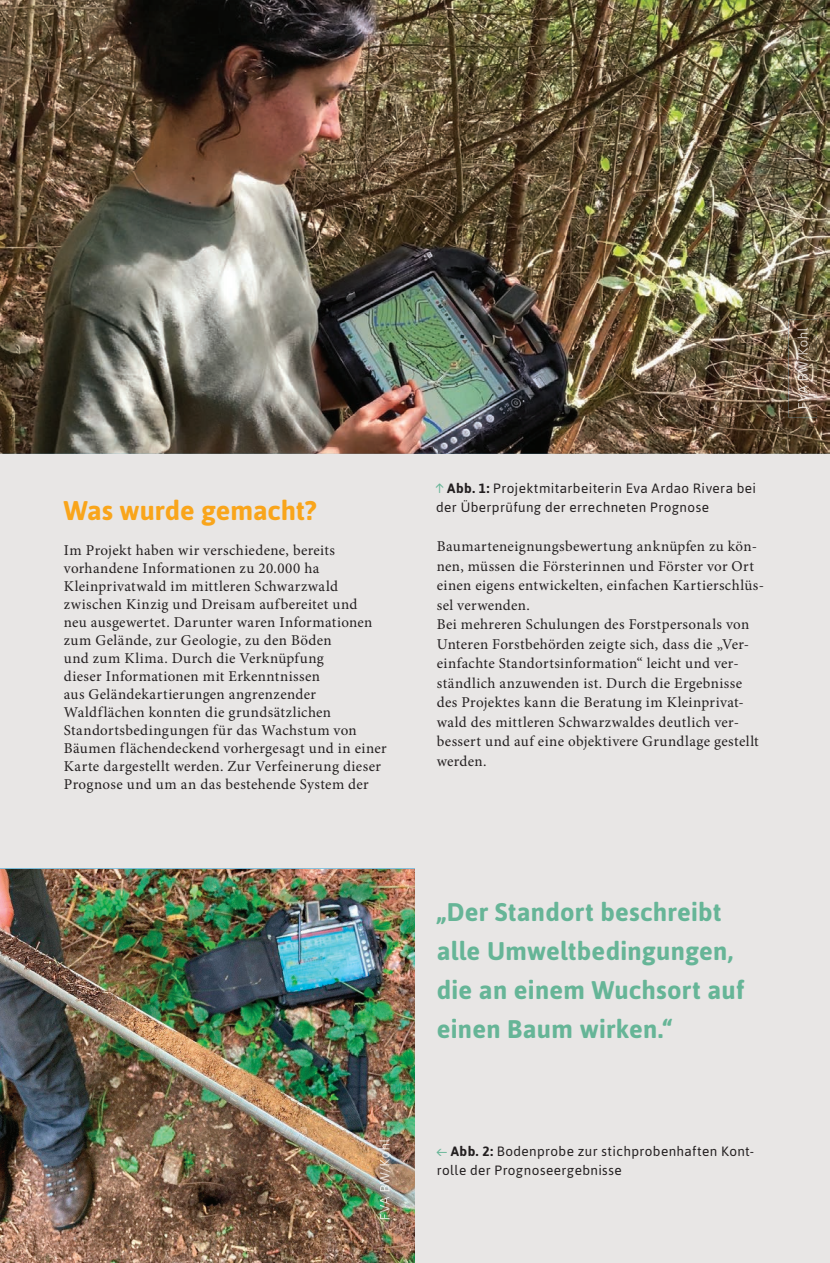
<style>
.page{position:relative;width:830px;height:1263px;background:#fff}
.page>*{position:absolute;margin:0;border:0;box-sizing:border-box;transform-origin:0 0}
.t1{font:700 27px "Asap";color:#f9a51b}
.t2{font:700 25.5px/39px "Asap";letter-spacing:.01em;color:#66b597}
.t3{font:15px/18px "Minion Pro";letter-spacing:.02em;color:#231f20}
.t4{font:13.5px/19.5px "Asap";letter-spacing:.03em;color:#231f20}
.s1{color:#66b597}
.s2{font-weight:700}
</style>
<div class="page">
<div style="left:0;top:0;width:829px;height:1263px;background:#e8e6e5"></div>
<img style="left:0;top:869px;width:415px;height:394px">
<img style="left:0;top:0;width:829px;height:454px">
<img style="left:788px;top:319px;width:28px;height:98px">
<img style="left:797px;top:328px;width:11px;height:80px">
<img style="left:379px;top:1139px;width:11px;height:80px">
<p class="t4" style="left:436px;top:478px;width:321px"><span class="s1">↑</span> <span class="s2">Abb. 1:</span> Projektmitarbeiterin Eva Ardao Rivera bei der Überprüfung der errechneten Prognose</p>
<h1 class="t1" style="left:64px;top:493px;width:254px">Was wurde gemacht?</h1>
<p class="t3" style="left:64px;top:542px;width:324px">Im Projekt haben wir verschiedene, bereits vorhandene Informationen zu 20.000 ha Kleinprivatwald im mittleren Schwarzwald zwischen Kinzig und Dreisam aufbereitet und<br>neu ausgewertet. Darunter waren Informationen zum Gelände, zur Geologie, zu den Böden<br>und zum Klima. Durch die Verknüpfung<br>dieser Informationen mit Erkenntnissen<br>aus Geländekartierungen angrenzender Waldflächen konnten die grundsätzlichen Standortsbedingungen für das Wachstum von Bäumen flächendeckend vorhergesagt und in einer Karte dargestellt werden. Zur Verfeinerung dieser Prognose und um an das bestehende System der</p>
<p class="t3" style="left:436px;top:537px;width:328px;line-height:19.5px">Baumarteneignungsbewertung anknüpfen zu kön&shy;nen, müssen die Försterinnen und Förster vor Ort einen eigens entwickelten, einfachen Kartierschlüs&shy;sel verwenden.<br>Bei mehreren Schulungen des Forstpersonals von Unteren Forstbehörden zeigte sich, dass die „Ver&shy;einfachte Standortsinformation“ leicht und ver&shy;ständlich anzuwenden ist. Durch die Ergebnisse des Projektes kann die Beratung im Kleinprivat&shy;wald des mittleren Schwarzwaldes deutlich ver&shy;bessert und auf eine objektivere Grundlage gestellt werden.</p>
<h2 class="t2" style="left:436px;top:892px;width:309px">„Der Standort beschreibt alle Umweltbedingungen, die an einem Wuchsort auf einen Baum wirken.“</h2>
<p class="t4" style="left:436px;top:1141px;width:319px"><span class="s1">←</span> <span class="s2">Abb. 2:</span> Bodenprobe zur stichprobenhaften Kont&shy;rolle der Prognoseergebnisse</p>
</div>
